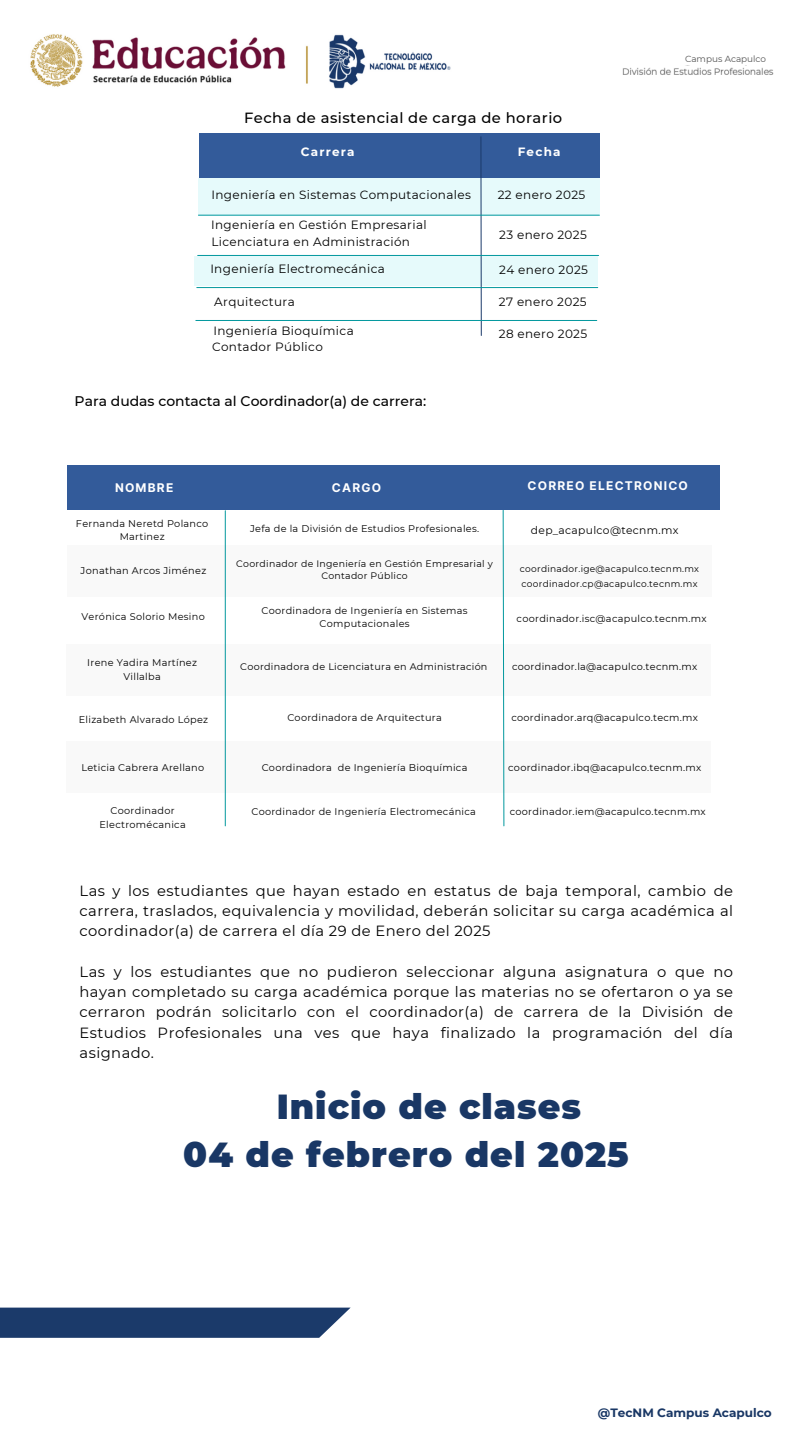
<style>
.page{position:relative;width:810px;height:1440px;background:#fff}
.page>*{position:absolute;margin:0;border:0;box-sizing:border-box;transform-origin:0 0}
.t1{font:900 34.7px/48px "Montserrat";letter-spacing:.03em;color:#193765}
.t2{font:14.7px/20.2px "Montserrat";letter-spacing:.03em;color:#000;text-align:justify}
.t3{font:500 14.7px "Montserrat";letter-spacing:.03em;color:#000}
.t4{font:500 14px "Montserrat";color:#000}
.t5{font:700 12.1px "Montserrat";color:#193765}
.t6{font:12px "Montserrat";letter-spacing:.03em;color:#000}
.t7{font:700 12px "Inter";letter-spacing:.1em;color:#fff}
.t8{font:700 12px "Montserrat";letter-spacing:.1em;color:#fff}
.t9{font:10.7px "Montserrat";letter-spacing:.03em;color:#000}
.t10{font:9.7px/13.5px "Montserrat";letter-spacing:.03em;color:#000;text-align:center}
.t11{font:9.6px "Montserrat";letter-spacing:.03em;color:#000}
.t12{font:9.4px/12.5px "Montserrat";letter-spacing:.03em;color:#000;text-align:center}
.t13{font:9.1px "Montserrat";letter-spacing:.03em;color:#000}
.t14{font:8.9px "Montserrat";color:#545454}
</style>
<div class="page">
<svg style="left:0;top:1308px;width:350px;height:30px;background:#254371"></svg>
<div style="left:198px;top:178px;width:402px;height:38px;background:#e6fafb"></div>
<div style="left:199px;top:133px;width:401px;height:44px;background:#335b9a"></div>
<div style="left:195px;top:257px;width:403px;height:29px;background:#e6fafb"></div>
<svg style="left:480px;top:136px;width:2px;height:200px"></svg>
<hr style="left:198px;top:255px;width:401px;height:1px;background:#03989e">
<hr style="left:197px;top:287px;width:401px;height:1px;background:#03989e">
<hr style="left:198px;top:215px;width:401px;height:1px;background:#03989e">
<img style="left:622px;top:65px;width:152px;height:10px">
<div style="left:68px;top:546px;width:644px;height:51px;background:#f9f9f9"></div>
<div style="left:66px;top:644px;width:644px;height:52px;background:#f9f9f9"></div>
<div style="left:66px;top:741px;width:644px;height:52px;background:#f9f9f9"></div>
<hr style="left:225px;top:511px;width:1px;height:315px;background:#03989e">
<svg style="left:502px;top:510px;width:3px;height:317px"></svg>
<div style="left:68px;top:466px;width:652px;height:44px;background:#335b9a"></div>
<hr style="left:196px;top:320px;width:401px;height:1px;background:#03989e">
<img style="left:30px;top:34px;width:421px;height:55px">
<p class="t3" style="left:244px;top:109px;width:320px">Fecha de asistencial de carga de horario</p>
<h5 class="t8" style="left:301px;top:145px;width:55px">Carrera</h5>
<p class="t8" style="left:518px;top:145px;width:44px">Fecha</p>
<h5 class="t6" style="left:211px;top:187px;width:261px">Ingeniería en Sistemas Computacionales</h5>
<p class="t6" style="left:498px;top:187px;width:89px">22 enero 2025</p>
<h6 class="t6" style="left:499px;top:227px;width:89px">23 enero 2025</h6>
<h6 class="t6" style="left:499px;top:263px;width:90px">24 enero 2025</h6>
<p class="t6" style="left:499px;top:294px;width:89px">27 enero 2025</p>
<p class="t6" style="left:211px;top:217px;width:217px">Ingeniería en Gestión Empresarial</p>
<p class="t6" style="left:211px;top:234px;width:200px">Licenciatura en Administración</p>
<p class="t6" style="left:210px;top:262px;width:176px">Ingeniería Electromecánica</p>
<h6 class="t6" style="left:214px;top:294px;width:82px">Arquitectura</h6>
<h6 class="t6" style="left:213px;top:323px;width:142px">Ingeniería Bioquímica</h6>
<p class="t6" style="left:212px;top:339px;width:112px">Contador Público</p>
<h2 class="t4" style="left:75px;top:392px;width:353px">Para dudas contacta al Coordinador(a) de carrera:</h2>
<p class="t6" style="left:499px;top:327px;width:90px">28 enero 2025</p>
<h6 class="t14" style="left:685px;top:53px;width:83px">Campus Acapulco</h6>
<p class="t7" style="left:115px;top:481px;width:60px">NOMBRE</p>
<p class="t7" style="left:332px;top:481px;width:51px">CARGO</p>
<p class="t7" style="left:528px;top:479px;width:162px">CORREO ELECTRONICO</p>
<h6 class="t10" style="left:76px;top:517px;width:134px">Fernanda Neretd Polanco<br>Martinez</h6>
<h2 class="t10" style="left:250px;top:522px;width:231px">Jefa de la División de Estudios Profesionales.</h2>
<p class="t9" style="left:531px;top:524px;width:149px">dep_acapulco@tecnm.mx</p>
<p class="t12" style="left:236px;top:557px;width:258px">Coordinador de Ingeniería en Gestión Empresarial y<br>Contador Público</p>
<p class="t10" style="left:81px;top:564px;width:127px">Jonathan Arcos Jiménez</p>
<p class="t13" style="left:520px;top:563px;width:181px">coordinador.ige@acapulco.tecnm.mx</p>
<p class="t13" style="left:521px;top:578px;width:178px">coordinador.cp@acapulco.tecnm.mx</p>
<h6 class="t10" style="left:82px;top:610px;width:125px">Verónica Solorio Mesino</h6>
<h6 class="t10" style="left:87px;top:656px;width:111px">Irene Yadira Martínez<br>Villalba</h6>
<h4 class="t10" style="left:261px;top:604px;width:208px">Coordinadora de Ingeniería en Sistemas<br>Computacionales</h4>
<h4 class="t11" style="left:240px;top:661px;width:249px">Coordinadora de Licenciatura en Administración</h4>
<p class="t10" style="left:517px;top:612px;width:192px">coordinador.isc@acapulco.tecnm.mx</p>
<p class="t10" style="left:512px;top:660px;width:187px">coordinador.la@acapulco.tecnm.mx</p>
<p class="t10" style="left:79px;top:713px;width:131px">Elizabeth Alvarado López</p>
<h4 class="t10" style="left:287px;top:711px;width:156px">Coordinadora de Arquitectura</h4>
<p class="t10" style="left:511px;top:711px;width:188px">coordinador.arq@acapulco.tecm.mx</p>
<h6 class="t10" style="left:81px;top:761px;width:124px">Leticia Cabrera Arellano</h6>
<p class="t10" style="left:262px;top:761px;width:207px">Coordinadora de Ingeniería Bioquímica</p>
<p class="t10" style="left:508px;top:761px;width:195px">coordinador.ibq@acapulco.tecnm.mx</p>
<p class="t10" style="left:99px;top:804px;width:88px">Coordinador<br>Electromécanica</p>
<p class="t10" style="left:251px;top:805px;width:226px">Coordinador de Ingeniería Electromecánica</p>
<p class="t10" style="left:510px;top:805px;width:198px">coordinador.iem@acapulco.tecnm.mx</p>
<h6 class="t2" style="left:80px;top:881px;width:655px">Las y los estudiantes que hayan estado en estatus de baja temporal, cambio de carrera, traslados, equivalencia y movilidad, deberán solicitar su carga académica al coordinador(a) de carrera el día 29 de Enero del 2025</h6>
<h6 class="t2" style="left:80px;top:962px;width:655px">Las y los estudiantes que no pudieron seleccionar alguna asignatura o que no hayan completado su carga académica porque las materias no se ofertaron o ya se cerraron podrán solicitarlo con el coordinador(a) de carrera de la División de Estudios Profesionales una ves que haya finalizado la programación del día asignado.</h6>
<h6 class="t1" style="left:183px;top:1083px;width:447px;text-indent:93px">Inicio de clases<br>04 de febrero del 2025</h6>
<p class="t5" style="left:598px;top:1405px;width:175px">@TecNM Campus Acapulco</p>
</div>
